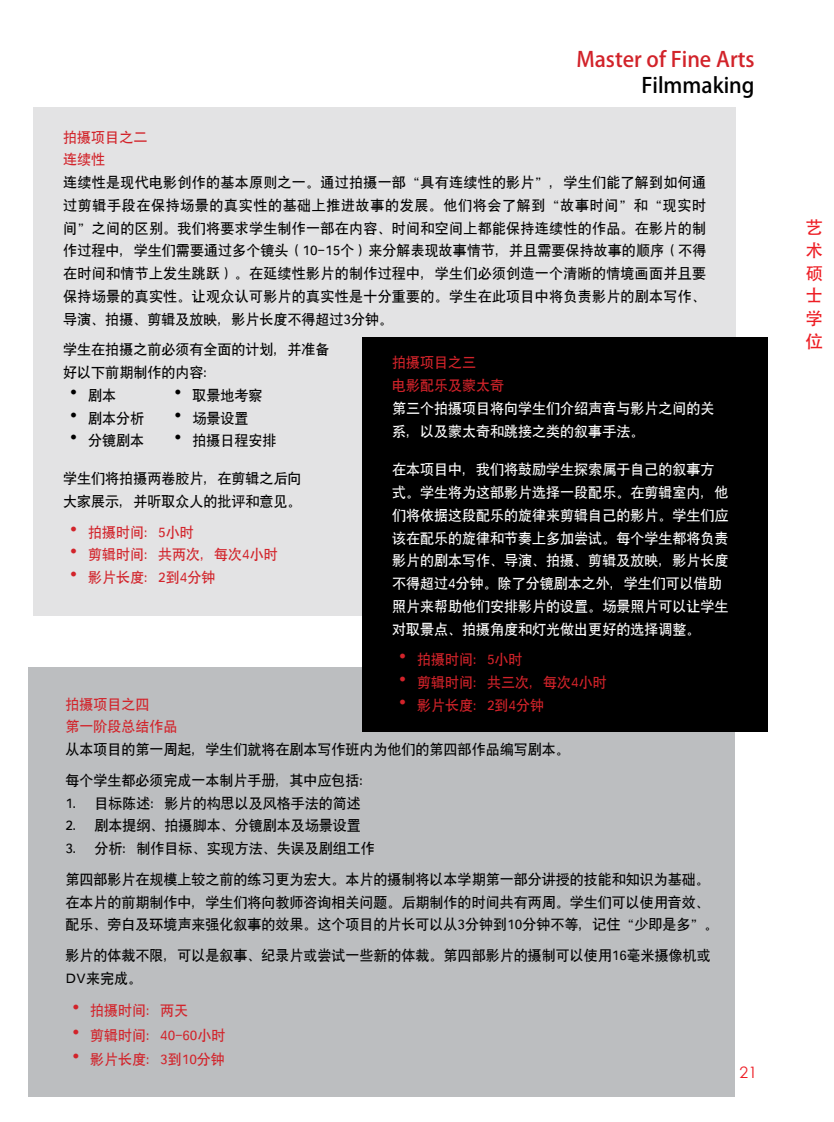
<style>
.page{position:relative;width:834px;height:1122px;background:#fff}
.page>*{position:absolute;margin:0;border:0;box-sizing:border-box;transform-origin:0 0}
.t1{font:21px "Adobe Heiti Std";color:#d2232a}
.t2{font:21px "Adobe Heiti Std";color:#000}
.t3{font:17.5px/22.8px "Adobe Heiti Std";color:#ed1d24;text-align:justify}
.t4{font:15.75px "Century Gothic";color:#ed1c24}
.t5{font:14px/22.8px "SIL Hei Med Jian";color:#000}
.t6{font:14px/22.8px "SIL Hei Med Jian";color:#fff}
.t7{font:14px/22.8px "SIL Hei Med Jian";color:#d2232a}
.s1{font-family:"Adobe Heiti Std";font-size:21px}
</style>
<div class="page">
<div style="left:28px;top:667px;width:706px;height:429px;background:#bcbec0"></div>
<div style="left:33px;top:107px;width:702px;height:508px;background:#e3e3e4"></div>
<div style="left:362px;top:337px;width:405px;height:395px;background:#000"></div>
<h1 class="t1" style="left:576px;top:46px;width:179px">Master of Fine Arts</h1>
<h1 class="t2" style="left:641px;top:72px;width:115px">Filmmaking</h1>
<p class="t7" style="left:63px;top:124px;width:85px">拍摄项目之二连续性</p>
<p class="t5" style="left:63px;top:170px;width:644px;text-align:justify">连续性是现代电影创作的基本原则之一。通过拍摄一部“具有连续性的影片”，学生们能了解到如何通过剪辑手段在保持场景的真实性的基础上推进故事的发展。他们将会了解到“故事时间”和“现实时间”之间的区别。我们将要求学生制作一部在内容、时间和空间上都能保持连续性的作品。在影片的制作过程中，学生们需要通过多个镜头（10-15个）来分解表现故事情节，并且需要保持故事的顺序（不得在时间和情节上发生跳跃）。在延续性影片的制作过程中，学生们必须创造一个清晰的情境画面并且要保持场景的真实性。让观众认可影片的真实性是十分重要的。学生在此项目中将负责影片的剧本写作、导演、拍摄、剪辑及放映，影片长度不得超过3分钟。</p>
<p class="t5" style="left:63px;top:337px;width:267px">学生在拍摄之前必须有全面的计划，并准备好以下前期制作的内容：<br><span class="s1">·</span> 剧本<br><span class="s1">·</span> 剧本分析<br><span class="s1">·</span> 分镜剧本</p>
<p class="t5" style="left:63px;top:466px;width:240px">学生们将拍摄两卷胶片，在剪辑之后向大家展示，并听取众人的批评和意见。</p>
<p class="t7" style="left:63px;top:519px;width:216px"><span class="s1">·</span> 拍摄时间：5小时<br><span class="s1">·</span> 剪辑时间：共两次，每次4小时<span class="s1">·</span> 影片长度：2到4分钟</p>
<p class="t7" style="left:392px;top:350px;width:114px">拍摄项目之三<br>电影配乐及蒙太奇</p>
<p class="t6" style="left:392px;top:395px;width:324px">第三个拍摄项目将向学生们介绍声音与影片之间的关系，以及蒙太奇和跳接之类的叙事手法。</p>
<p class="t6" style="left:392px;top:457px;width:338px">在本项目中，我们将鼓励学生探索属于自己的叙事方式。学生将为这部影片选择一段配乐。在剪辑室内，他们将依据这段配乐的旋律来剪辑自己的影片。学生们应该在配乐的旋律和节奏上多加尝试。每个学生都将负责影片的剧本写作、导演、拍摄、剪辑及放映，影片长度不得超过4分钟。除了分镜剧本之外，学生们可以借助照片来帮助他们安排影片的设置。场景照片可以让学生对取景点、拍摄角度和灯光做出更好的选择调整。</p>
<p class="t7" style="left:392px;top:647px;width:216px"><span class="s1">·</span> 拍摄时间：5小时<br><span class="s1">·</span> 剪辑时间：共三次，每次4小时</p>
<p class="t5" style="left:167px;top:382px;width:110px"><span class="s1">·</span> 取景地考察<span class="s1">·</span> 场景设置<br><span class="s1">·</span> 拍摄日程安排</p>
<p class="t7" style="left:65px;top:691px;width:85px">拍摄项目之四</p>
<p class="t7" style="left:392px;top:692px;width:153px"><span class="s1">·</span> 影片长度：2到4分钟</p>
<p class="t7" style="left:65px;top:714px;width:113px">第一阶段总结作品</p>
<p class="t5" style="left:65px;top:732px;width:505px;line-height:30.6px">从本项目的第一周起，学生们就将在剧本写作班内为他们的第四部作品编写剧本。每个学生都必须完成一本制片手册，其中应包括：</p>
<p class="t5" style="left:65px;top:790px;width:297px">1. 目标陈述：影片的构思以及风格手法的简述</p>
<p class="t5" style="left:65px;top:813px;width:297px">2. 剧本提纲、拍摄脚本、分镜剧本及场景设置</p>
<p class="t5" style="left:65px;top:831px;width:645px;line-height:30.6px">3. 分析：制作目标、实现方法、失误及剧组工作<br>第四部影片在规模上较之前的练习更为宏大。本片的摄制将以本学期第一部分讲授的技能和知识为基础。</p>
<p class="t5" style="left:65px;top:889px;width:654px">在本片的前期制作中，学生们将向教师咨询相关问题。后期制作的时间共有两周。学生们可以使用音效、配乐、旁白及环境声来强化叙事的效果。这个项目的片长可以从3分钟到10分钟不等，记住“少即是多”。</p>
<p class="t5" style="left:65px;top:942px;width:647px">影片的体裁不限，可以是叙事、纪录片或尝试一些新的体裁。第四部影片的摄制可以使用16毫米摄像机或<br>DV来完成。</p>
<p class="t7" style="left:65px;top:996px;width:162px;line-height:24.5px"><span class="s1">·</span> 拍摄时间：两天<br><span class="s1">·</span> 剪辑时间：40-60小时<span class="s1">·</span> 影片长度：3到10分钟</p>
<p class="t4" style="left:739px;top:1062px;width:19px">21</p>
<p class="t3" style="left:805px;top:217px;width:19px">艺术硕士学位</p>
</div>
